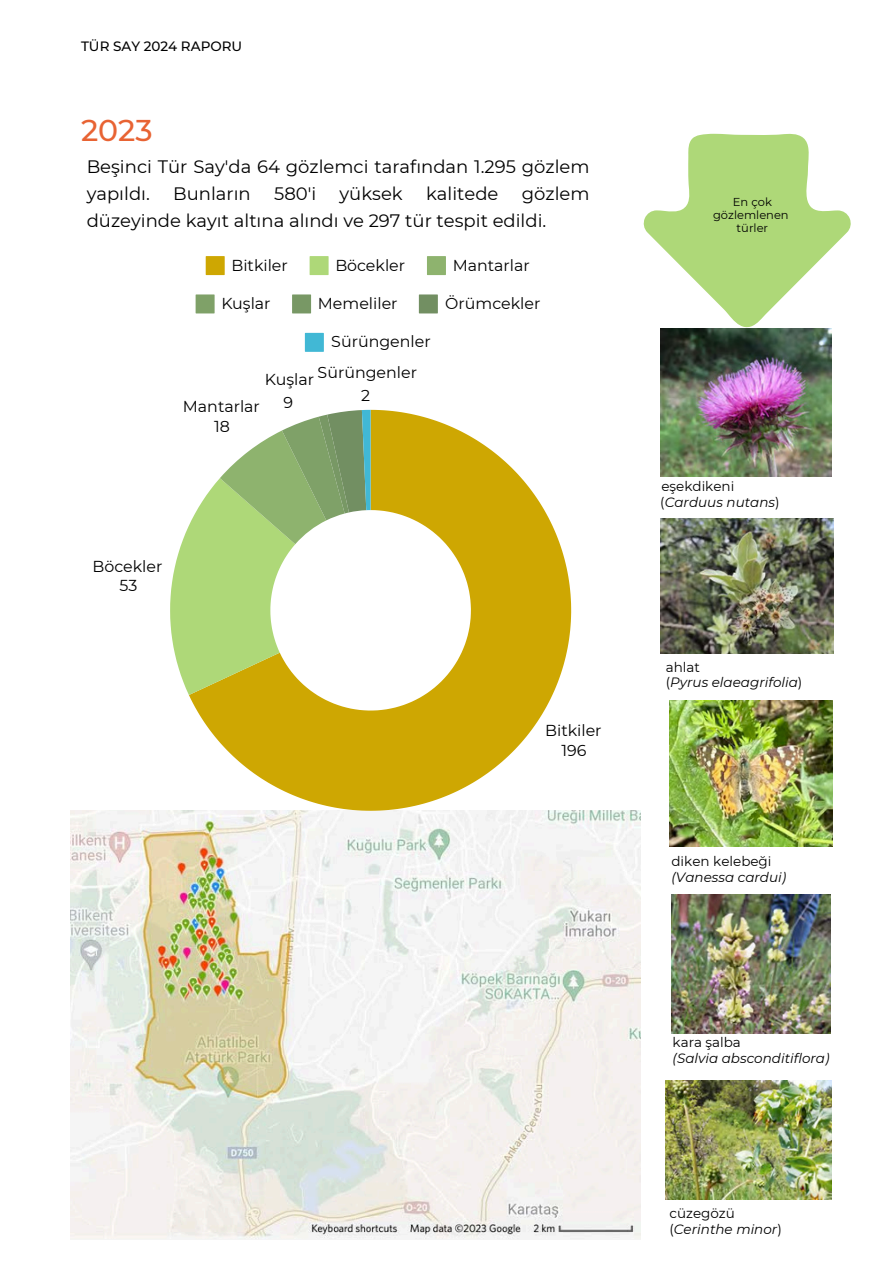
<style>
.page{position:relative;width:894px;height:1264px;background:#fff}
.page>*{position:absolute;margin:0;border:0;box-sizing:border-box;transform-origin:0 0}
.t1{font:500 30px "Montserrat";color:#e86333}
.t2{font:18px/27px "Montserrat";color:#000}
.t3{font:15.75px/19.8px "Montserrat";color:#000;text-align:center}
.t4{font:italic 13.5px/15.8px "Montserrat";color:#000}
.t5{font:500 13.5px "Montserrat";color:#000}
.t6{font:13.5px "Montserrat";color:#000}
.t7{font:11.4px "Montserrat";color:#000}
.s1{font-style:normal}
</style>
<div class="page">
<img style="left:71px;top:810px;width:569px;height:429px">
<img style="left:660px;top:328px;width:171px;height:149px">
<img style="left:671px;top:894px;width:158px;height:138px">
<img style="left:669px;top:700px;width:163px;height:146px">
<img style="left:660px;top:519px;width:173px;height:135px">
<img style="left:665px;top:1080px;width:166px;height:119px">
<svg style="left:643px;top:133px;width:208px;height:195px"></svg>
<svg style="left:206px;top:256px;width:19px;height:19px"></svg>
<svg style="left:309px;top:256px;width:19px;height:19px"></svg>
<svg style="left:427px;top:256px;width:19px;height:19px"></svg>
<svg style="left:195px;top:294px;width:19px;height:19px"></svg>
<svg style="left:292px;top:294px;width:19px;height:19px"></svg>
<svg style="left:419px;top:294px;width:19px;height:19px"></svg>
<svg style="left:305px;top:333px;width:19px;height:19px"></svg>
<svg style="left:189px;top:410px;width:382px;height:400px;fill:#cea702"></svg>
<svg style="left:170px;top:410px;width:200px;height:285px"></svg>
<h4 class="t5" style="left:81px;top:38px;width:163px">TÜR SAY 2024 RAPORU</h4>
<h4 class="t1" style="left:81px;top:112px;width:73px">2023</h4>
<p class="t2" style="left:87px;top:153px;width:504px">Beşi nci Tür Say'da 64 gözlemci tarafından 1.295 gözlem yapıldı.</p>
<p class="t2" style="left:87px;top:180px;width:504px;text-indent:435px">gözlem düzeyi nde kayıt altına alındı ve 297 tür tespit edi ldi.</p>
<p class="t2" style="left:173px;top:180px;width:79px">Bunların</p>
<p class="t2" style="left:274px;top:180px;width:40px">580'i</p>
<p class="t2" style="left:339px;top:180px;width:65px">yüksek</p>
<p class="t2" style="left:426px;top:180px;width:74px">kalitede</p>
<p class="t3" style="left:231px;top:255px;width:58px">Bitki ler</p>
<p class="t3" style="left:335px;top:255px;width:71px">Böcekler</p>
<p class="t3" style="left:452px;top:255px;width:79px">Mantarlar</p>
<p class="t3" style="left:221px;top:293px;width:51px">Kuşlar</p>
<p class="t3" style="left:318px;top:293px;width:81px">Memeli ler</p>
<p class="t3" style="left:445px;top:293px;width:97px">Örümcekler</p>
<p class="t3" style="left:331px;top:332px;width:101px">Sürüngenler</p>
<p class="t3" style="left:265px;top:368px;width:51px;line-height:23.1px">Kuşlar<br>9</p>
<p class="t3" style="left:317px;top:361px;width:101px;line-height:22.5px">Sürüngenler<br>2</p>
<p class="t3" style="left:183px;top:396px;width:79px">Mantarlar<br>18</p>
<p class="t3" style="left:92px;top:556px;width:71px">Böcekler<br>53</p>
<p class="t3" style="left:545px;top:720px;width:58px">Bitki ler<br>196</p>
<p class="t7" style="left:732px;top:195px;width:40px">En çok</p>
<h4 class="t7" style="left:713px;top:208px;width:77px">gözlemlenen</h4>
<p class="t7" style="left:736px;top:221px;width:33px">türler</p>
<p class="t6" style="left:661px;top:478px;width:72px">eşekdi keni</p>
<h4 class="t4" style="left:660px;top:494px;width:121px"><span class="s1">(</span>Carduus nutans<span class="s1">)</span></h4>
<h4 class="t4" style="left:665px;top:659px;width:138px"><span class="s1">ahlat<br>(</span>Pyrus elaeagrifolia<span class="s1">)</span></h4>
<p class="t4" style="left:671px;top:853px;width:116px"><span class="s1">di ken kelebeği </span>(Vanessa cardui)</p>
<p class="t4" style="left:672px;top:1034px;width:158px"><span class="s1">kara şalba<br></span>(Salvia absconditiflora)</p>
<p class="t4" style="left:669px;top:1205px;width:114px"><span class="s1">cüzegözü (</span>Cerinthe minor<span class="s1">)</span></p>
</div>
